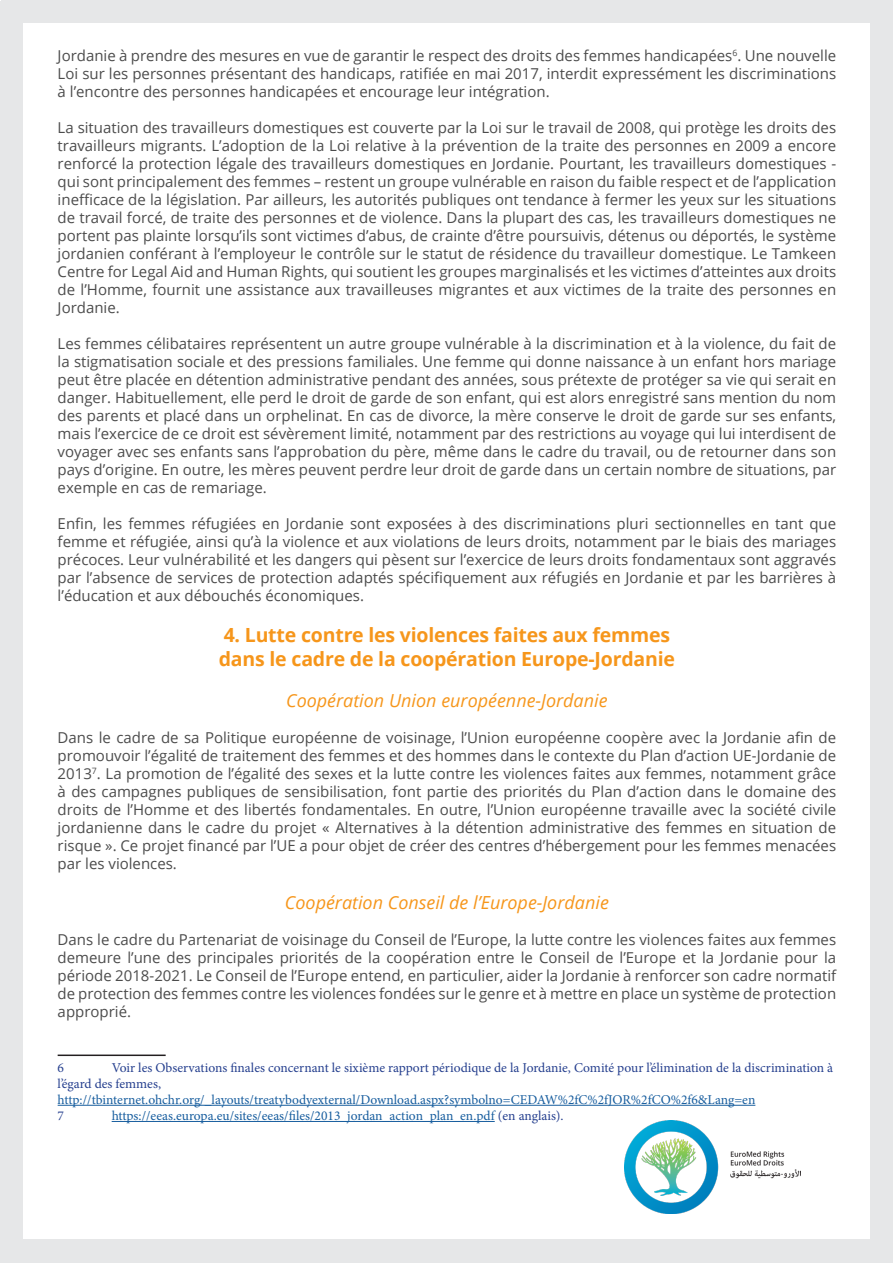
<style>
.page{position:relative;width:893px;height:1263px;background:#fff}
.page>*{position:absolute;margin:0;border:0;box-sizing:border-box;transform-origin:0 0}
.t1{font:700 19.5px "Open Sans";letter-spacing:-.01em;color:#f6961b}
.t2{font:italic 18px "Open Sans";color:#f6961b}
.t3{font:15px/18px "Open Sans";color:#4c4c4c;text-align:justify}
.t4{font:13.5px "Minion Pro";color:#175d9e}
.t5{font:13.5px/16.2px "Minion Pro";color:#253f8e}
.s1{color:#253f8e}
</style>
<div class="page">
<div style="left:870px;top:1px;width:22px;height:1262px;background:#e6e7e8"></div>
<div style="left:2px;top:0;width:891px;height:22px;background:#e6e7e8"></div>
<div style="left:2px;top:1239px;width:891px;height:24px;background:#e6e7e8"></div>
<div style="left:0;top:1px;width:22px;height:1262px;background:#e6e7e8"></div>
<img style="left:625px;top:1120px;width:176px;height:94px">
<hr style="left:58px;top:1054px;width:108px;height:2px;background:#231f20">
<hr style="left:58px;top:1105px;width:697px;height:1px;background:#175d9e">
<hr style="left:112px;top:1121px;width:383px;height:1px;background:#175d9e">
<p class="t3" style="left:58px;top:46px;width:780px">Jordanie à prendre des mesures en vue de garantir le respect des droits des femmes handicapées<sup>6</sup>. Une nouvelle Loi sur les personnes présentant des handicaps, ratifiée en mai 2017, interdit expressément les discriminations à l’encontre des personnes handicapées et encourage leur intégration.</p>
<p class="t3" style="left:58px;top:118px;width:780px">La situation des travailleurs domestiques est couverte par la Loi sur le travail de 2008, qui protège les droits des travailleurs migrants. L’adoption de la Loi relative à la prévention de la traite des personnes en 2009 a encore renforcé la protection légale des travailleurs domestiques en Jordanie. Pourtant, les travailleurs domestiques - qui sont principalement des femmes – restent un groupe vulnérable en raison du faible respect et de l’application inefficace de la législation. Par ailleurs, les autorités publiques ont tendance à fermer les yeux sur les situations de travail forcé, de traite des personnes et de violence. Dans la plupart des cas, les travailleurs domestiques ne portent pas plainte lorsqu’ils sont victimes d’abus, de crainte d’être poursuivis, détenus ou déportés, le système jordanien conférant à l’employeur le contrôle sur le statut de résidence du travailleur domestique. Le Tamkeen Centre for Legal Aid and Human Rights, qui soutient les groupes marginalisés et les victimes d’atteintes aux droits de l’Homme, fournit une assistance aux travailleuses migrantes et aux victimes de la traite des personnes en Jordanie.</p>
<p class="t3" style="left:58px;top:334px;width:780px">Les femmes célibataires représentent un autre groupe vulnérable à la discrimination et à la violence, du fait de la stigmatisation sociale et des pressions familiales. Une femme qui donne naissance à un enfant hors mariage peut être placée en détention administrative pendant des années, sous prétexte de protéger sa vie qui serait en danger. Habituellement, elle perd le droit de garde de son enfant, qui est alors enregistré sans mention du nom des parents et placé dans un orphelinat. En cas de divorce, la mère conserve le droit de garde sur ses enfants, mais l’exercice de ce droit est sévèrement limité, notamment par des restrictions au voyage qui lui interdisent de voyager avec ses enfants sans l’approbation du père, même dans le cadre du travail, ou de retourner dans son pays d’origine. En outre, les mères peuvent perdre leur droit de garde dans un certain nombre de situations, par exemple en cas de remariage.</p>
<p class="t3" style="left:58px;top:514px;width:780px">Enfin, les femmes réfugiées en Jordanie sont exposées à des discriminations pluri sectionnelles en tant que femme et réfugiée, ainsi qu’à la violence et aux violations de leurs droits, notamment par le biais des mariages précoces. Leur vulnérabilité et les dangers qui pèsent sur l’exercice de leurs droits fondamentaux sont aggravés par l’absence de services de protection adaptés spécifiquement aux réfugiés en Jordanie et par les barrières à l’éducation et aux débouchés économiques.</p>
<p class="t1" style="left:224px;top:622px;width:448px">4. Lutte contre les violences faites aux femmes</p>
<p class="t1" style="left:219px;top:645px;width:458px">dans le cadre de la coopération Europe-Jordanie</p>
<p class="t2" style="left:286px;top:688px;width:323px">Coopération Union européenne-Jordanie</p>
<p class="t3" style="left:58px;top:728px;width:780px">Dans le cadre de sa Politique européenne de voisinage, l’Union européenne coopère avec la Jordanie afin de promouvoir l’égalité de traitement des femmes et des hommes dans le contexte du Plan d’action UE-Jordanie de 2013<sup>7</sup>. La promotion de l’égalité des sexes et la lutte contre les violences faites aux femmes, notamment grâce à des campagnes publiques de sensibilisation, font partie des priorités du Plan d’action dans le domaine des droits de l’Homme et des libertés fondamentales. En outre, l’Union européenne travaille avec la société civile jordanienne dans le cadre du projet « Alternatives à la détention administrative des femmes en situation de risque ». Ce projet financé par l’UE a pour objet de créer des centres d’hébergement pour les femmes menacées par les violences.</p>
<p class="t2" style="left:285px;top:890px;width:325px">Coopération Conseil de l’Europe-Jordanie</p>
<p class="t3" style="left:58px;top:930px;width:780px">Dans le cadre du Partenariat de voisinage du Conseil de l’Europe, la lutte contre les violences faites aux femmes demeure l’une des principales priorités de la coopération entre le Conseil de l’Europe et la Jordanie pour la période 2018-2021. Le Conseil de l’Europe entend, en particulier, aider la Jordanie à renforcer son cadre normatif de protection des femmes contre les violences fondées sur le genre et à mettre en place un système de protection approprié.</p>
<p class="t5" style="left:58px;top:1059px;width:777px;text-indent:54px">Voir les Observations finales concernant le sixième rapport périodique de la Jordanie, Comité pour l’élimination de la discrimination à l’égard des femmes,</p>
<p class="t4" style="left:58px;top:1090px;width:699px">http://tbinternet.ohchr.org/_layouts/treatybodyexternal/Download.aspx?symbolno=CEDAW%2fC%2fJOR%2fCO%2f6&amp;Lang=en</p>
<p class="t5" style="left:58px;top:1108px;width:8px">7</p>
<p class="t4" style="left:112px;top:1107px;width:453px">https://eeas.europa.eu/sites/eeas/files/2013_jordan_action_plan_en.pdf <span class="s1">(en anglais).</span></p>
<p class="t5" style="left:58px;top:1059px;width:8px">6</p>
</div>
